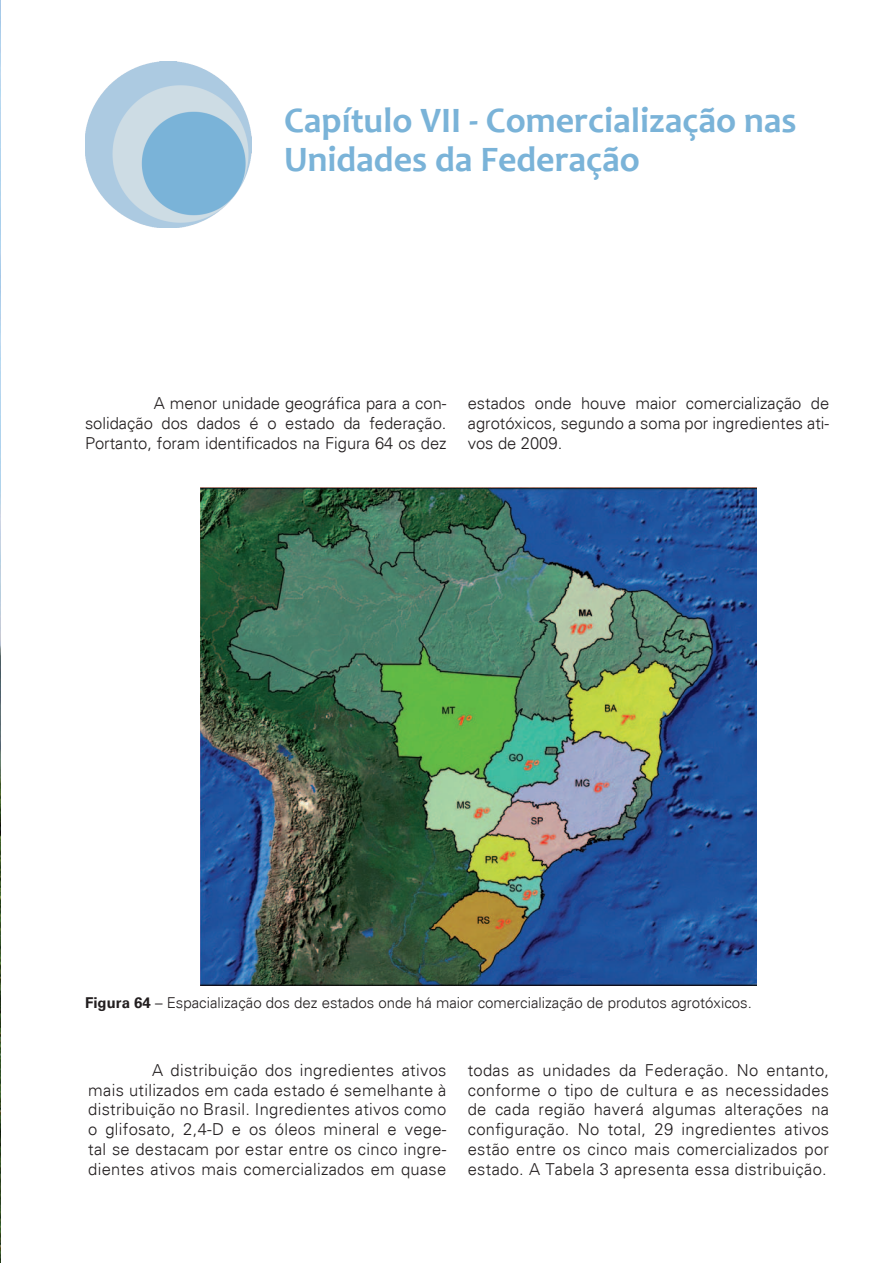
<style>
.page{position:relative;width:893px;height:1263px;background:#fff}
.page>*{position:absolute;margin:0;border:0;box-sizing:border-box;transform-origin:0 0}
.t1{font:700 36px/39px "Candara";color:#7ab3d8}
.t2{font:300 16.5px/19.8px "Univers";letter-spacing:.01em;color:#231f20;text-align:justify}
.t3{font:300 15px "Univers";color:#231f20}
.s1{font-weight:700}
</style>
<div class="page">
<img style="left:85px;top:62px;width:166px;height:166px">
<img style="left:201px;top:488px;width:556px;height:497px">
<img style="left:0;top:0;width:1px;height:1263px">
<h1 class="t1" style="left:284px;top:101px;width:514px">Capítulo VII - Comercialização nas<br>Unidades da Federação</h1>
<p class="t2" style="left:85px;top:393px;width:363px;text-indent:69px">A menor unidade geográfica para a con&shy;solidação dos dados é o estado da federação.<br>Portanto, foram identificados na Figura 64 os dez</p>
<p class="t2" style="left:468px;top:393px;width:363px">estados onde houve maior comercialização de agrotóxicos, segundo a soma por ingredientes ati&shy;vos de 2009.</p>
<p class="t3" style="left:85px;top:994px;width:668px"><span class="s1">Figura 64</span> – Espacialização dos dez estados onde há maior comercialização de produtos agrotóxicos.</p>
<p class="t2" style="left:88px;top:1060px;width:360px;text-indent:64px">A distribuição dos ingredientes ativos mais utilizados em cada estado é semelhante à distribuição no Brasil. Ingredientes ativos como o glifosato, 2,4-D e os óleos mineral e vege&shy;tal se destacam por estar entre os cinco ingre&shy;dientes ativos mais comercializados em quase</p>
<p class="t2" style="left:468px;top:1060px;width:363px">todas as unidades da Federação. No entanto, conforme o tipo de cultura e as necessidades de cada região haverá algumas alterações na configuração. No total, 29 ingredientes ativos estão entre os cinco mais comercializados por estado. A Tabela 3 apresenta essa distribuição.</p>
</div>
